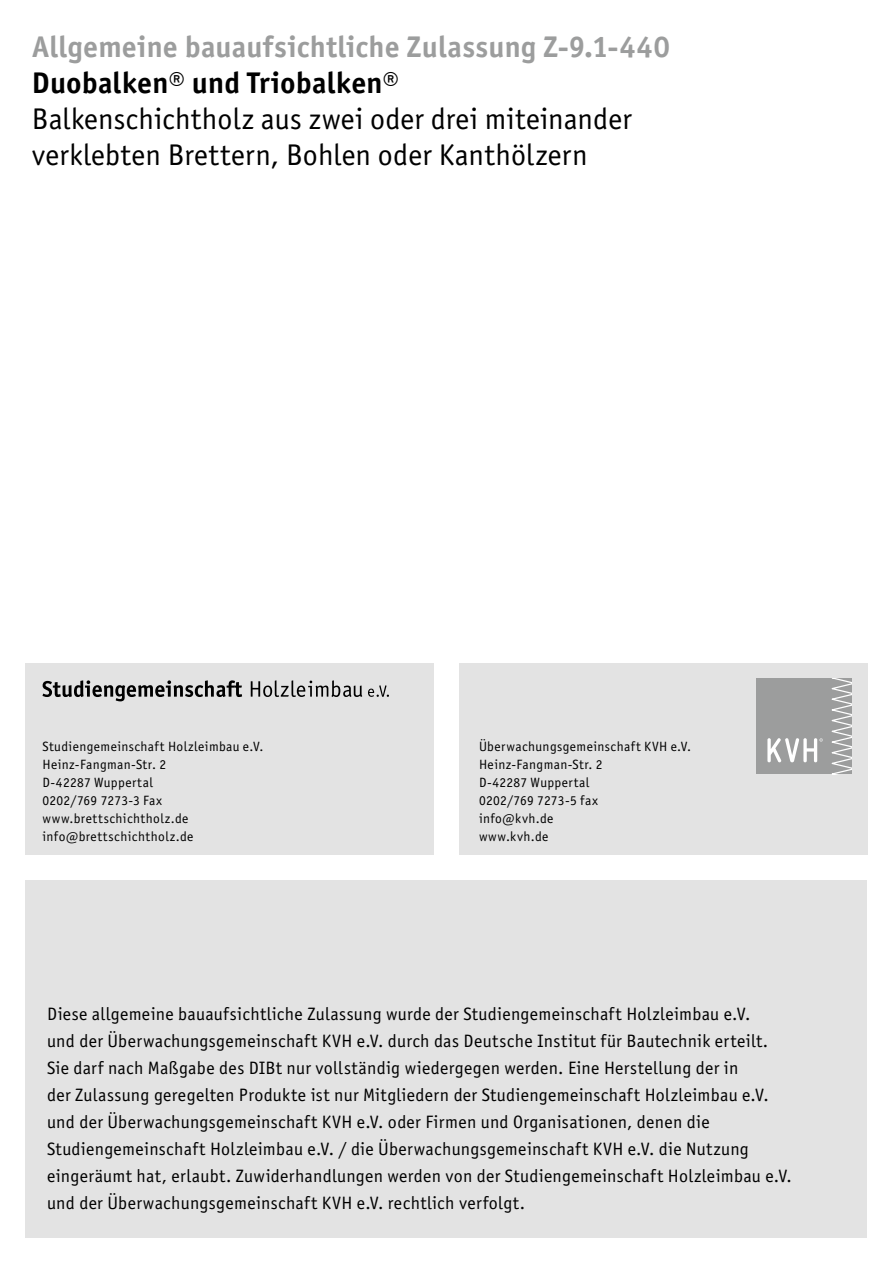
<style>
.page{position:relative;width:893px;height:1263px;background:#fff}
.page>*{position:absolute;margin:0;border:0;box-sizing:border-box;transform-origin:0 0}
.t1{font:30px "Officina Sans";letter-spacing:.005em;color:#000}
.t2{font:700 30px "Officina Sans";letter-spacing:.01em;color:#9c9d9d}
.t3{font:700 30px "Officina Sans";letter-spacing:.005em;color:#000}
.t4{font:18px/27px "Officina Sans";letter-spacing:.015em;color:#000}
.t5{font:13.5px "Officina Sans";letter-spacing:.03em;color:#000}
</style>
<div class="page">
<div style="left:26px;top:880px;width:841px;height:357px;background:#e3e3e3"></div>
<div style="left:459px;top:663px;width:408px;height:192px;background:#e3e3e3"></div>
<div style="left:26px;top:663px;width:408px;height:192px;background:#e3e3e3"></div>
<div style="left:756px;top:678px;width:95px;height:96px;background:#9c9d9d"></div>
<svg style="left:767px;top:678px;width:84px;height:96px"></svg>
<svg style="left:43px;top:680px;width:199px;height:21px"></svg>
<svg style="left:251px;top:680px;width:111px;height:17px"></svg>
<svg style="left:368px;top:685px;width:21px;height:12px"></svg>
<p class="t2" style="left:32px;top:28px;width:640px">Allgemeine bauaufsichtliche Zulassung Z-9.1-440</p>
<p class="t3" style="left:32px;top:64px;width:369px">Duobalken® und Triobalken®</p>
<p class="t1" style="left:32px;top:101px;width:601px">Balkenschichtholz aus zwei oder drei miteinander</p>
<p class="t1" style="left:32px;top:137px;width:557px">verklebten Brettern, Bohlen oder Kanthölzern</p>
<p class="t5" style="left:43px;top:739px;width:223px">Studiengemeinschaft Holzleimbau e.V.</p>
<p class="t5" style="left:43px;top:757px;width:125px">Heinz-Fangman-Str. 2</p>
<p class="t5" style="left:43px;top:775px;width:112px">D-42287 Wuppertal</p>
<p class="t5" style="left:43px;top:793px;width:121px">0202/769 7273-3 Fax</p>
<p class="t5" style="left:43px;top:811px;width:148px">www.brettschichtholz.de</p>
<p class="t5" style="left:43px;top:829px;width:152px">info@brettschichtholz.de</p>
<p class="t5" style="left:479px;top:739px;width:214px">Überwachungsgemeinschaft KVH e.V.</p>
<p class="t5" style="left:479px;top:757px;width:125px">Heinz-Fangman-Str. 2</p>
<p class="t5" style="left:479px;top:775px;width:112px">D-42287 Wuppertal</p>
<p class="t5" style="left:479px;top:793px;width:121px">0202/769 7273-5 fax</p>
<p class="t5" style="left:479px;top:811px;width:76px">info@kvh.de</p>
<p class="t5" style="left:479px;top:829px;width:71px">www.kvh.de</p>
<p class="t4" style="left:47px;top:1000px;width:746px">Diese allgemeine bauaufsichtliche Zulassung wurde der Studiengemeinschaft Holzleimbau e.V.<br>und der Überwachungsgemeinschaft KVH e.V. durch das Deutsche Institut für Bautechnik erteilt.<br>Sie darf nach Maßgabe des DIBt nur vollständig wiedergegen werden. Eine Herstellung der in<br>der Zulassung geregelten Produkte ist nur Mitgliedern der Studiengemeinschaft Holzleimbau e.V. und der Überwachungsgemeinschaft KVH e.V. oder Firmen und Organisationen, denen die Studiengemeinschaft Holzleimbau e.V. / die Überwachungsgemeinschaft KVH e.V. die Nutzung eingeräumt hat, erlaubt. Zuwiderhandlungen werden von der Studiengemeinschaft Holzleimbau e.V. und der Überwachungsgemeinschaft KVH e.V. rechtlich verfolgt.</p>
</div>
